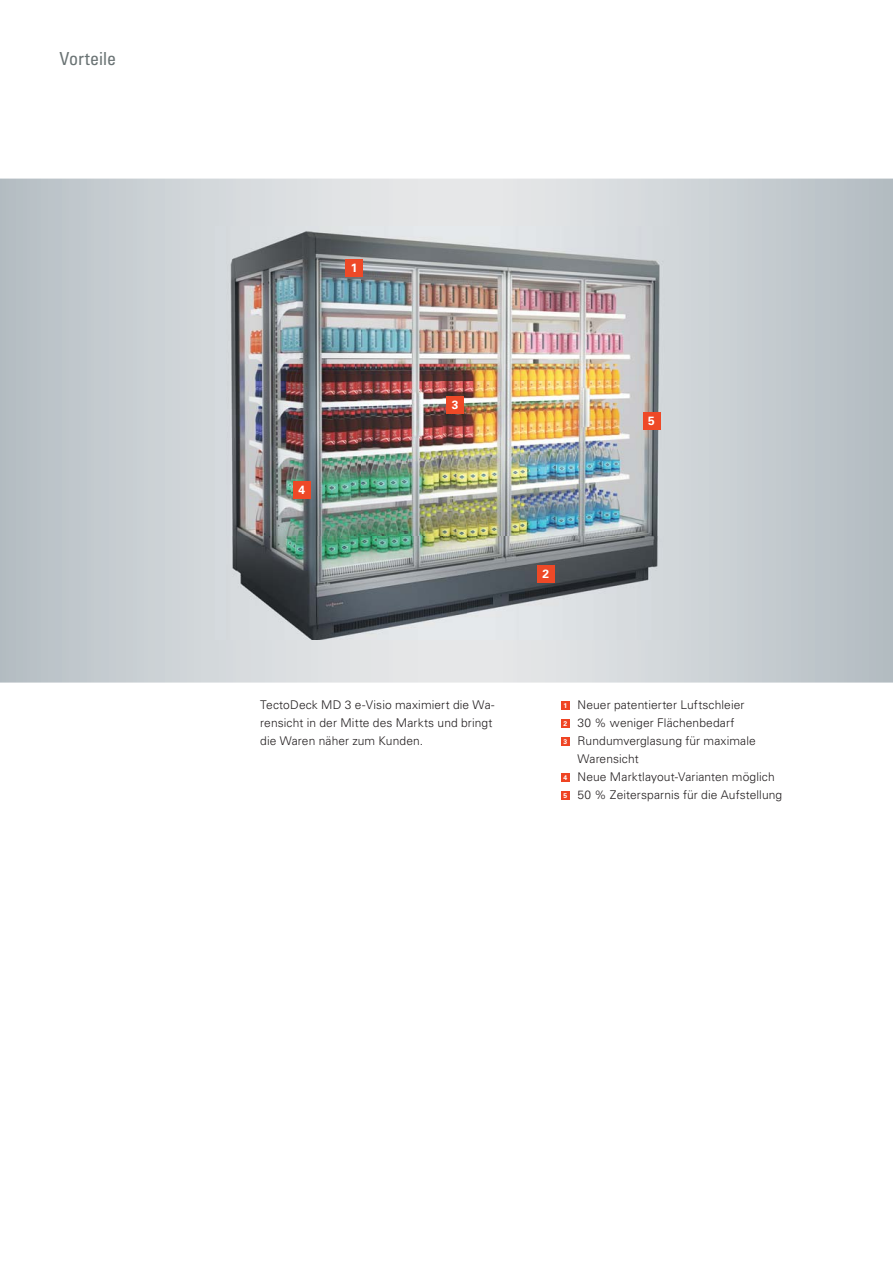
<style>
.page{position:relative;width:893px;height:1263px;background:#fff}
.page>*{position:absolute;margin:0;border:0;box-sizing:border-box;transform-origin:0 0}
.t1{font:condensed 18px "Univers LTCYR 57";color:#6a7374}
.t2{font:300 12px/18px "Univers LTCYR 45";letter-spacing:.01em;color:#231f20}
.t3{font:700 12px "Univers LTCYR 65";color:#fff}
.s1{font-family:"Univers LTCYR 65";font-weight:700;font-size:6.75px;color:#fff}
</style>
<div class="page">
<svg style="left:0;top:179px;width:893px;height:504px;background:#c7cdd1"></svg>
<div style="left:561px;top:701px;width:9px;height:8px;background:#ef4423"></div>
<div style="left:561px;top:719px;width:9px;height:8px;background:#ef4423"></div>
<div style="left:561px;top:737px;width:9px;height:8px;background:#ef4423"></div>
<div style="left:561px;top:773px;width:9px;height:8px;background:#ef4423"></div>
<div style="left:561px;top:791px;width:9px;height:8px;background:#ef4423"></div>
<img style="left:204px;top:226px;width:474px;height:414px">
<div style="left:346px;top:259px;width:17px;height:17px;background:#ee4927"></div>
<div style="left:537px;top:565px;width:17px;height:17px;background:#ee4927"></div>
<div style="left:446px;top:396px;width:17px;height:18px;background:#ee4927"></div>
<div style="left:293px;top:481px;width:17px;height:17px;background:#ee4927"></div>
<div style="left:643px;top:413px;width:17px;height:17px;background:#ee4927"></div>
<h1 class="t1" style="left:60px;top:50px;width:58px">Vorteile</h1>
<p class="t3" style="left:351px;top:263px;width:8px">1</p>
<p class="t3" style="left:299px;top:486px;width:8px">4</p>
<p class="t3" style="left:452px;top:401px;width:8px">3</p>
<p class="t3" style="left:542px;top:570px;width:8px">2</p>
<p class="t3" style="left:648px;top:417px;width:8px">5</p>
<p class="t2" style="left:260px;top:697px;width:236px">TectoDeck MD 3 e-Visio maximiert die Wa&shy;rensicht in der Mitte des Markts und bringt die Waren näher zum Kunden.</p>
<p class="t2" style="left:563px;top:697px;width:182px"><span class="s1">1</span> Neuer patentierter Luftschleier</p>
<p class="t2" style="left:563px;top:715px;width:172px"><span class="s1">2</span> 30 % weniger Flächenbedarf</p>
<p class="t2" style="left:563px;top:733px;width:194px"><span class="s1">3</span> Rundumverglasung für maximale</p>
<p class="t2" style="left:577px;top:751px;width:63px">Warensicht</p>
<p class="t2" style="left:563px;top:769px;width:213px"><span class="s1">4</span> Neue Marktlayout-Varianten möglich</p>
<p class="t2" style="left:563px;top:787px;width:220px"><span class="s1">5</span> 50 % Zeitersparnis für die Aufstellung</p>
</div>
